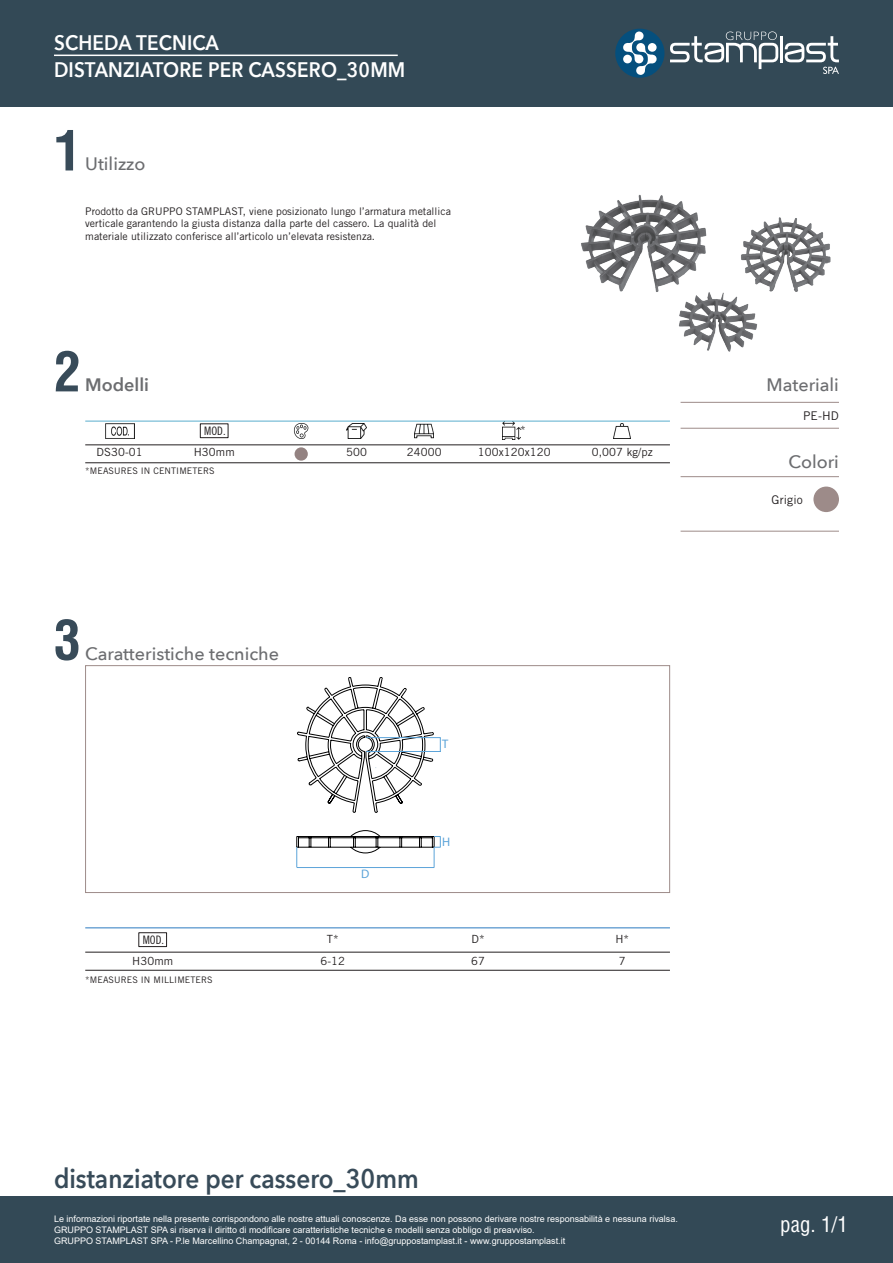
<style>
.page{position:relative;width:893px;height:1263px;background:#fff}
.page>*{position:absolute;margin:0;border:0;box-sizing:border-box;transform-origin:0 0}
.t1{font:700 condensed 54px "Helvetica CE";color:#384b59}
.t2{font:600 27px "Avenir Next";color:#384b59;scale:.9 1}
.t3{font:600 21px "Avenir Next";letter-spacing:.01em;color:#fff;scale:.9 1}
.t4{font:condensed 21px "Helvetica";color:#fff}
.t5{font:500 18px "Avenir Next";color:#6c6d70}
.t6{font:600 18px "Avenir Next";color:#6c6d70}
.t7{font:12.45px "Myriad Pro";color:#5ca4d9}
.Contenuto_Catalogo{font:12px "Trade Gothic LT Std";letter-spacing:.01em;color:#231f20}
.t8{font:11.7px "Trade Gothic LT Std Cn 18";color:#231f20}
.Contenuto_Catalogo-2{font:11.25px "Trade Gothic LT Std";letter-spacing:.01em;color:#231f20}
.t9{font:10.5px/12.6px "Trade Gothic LT Std";color:#231f20}
.t10{font:9px "Arial";color:#fff}
.Contenuto_Catalogo-3{font:9px "Trade Gothic LT Std";letter-spacing:.01em;color:#231f20}
</style>
<div class="page">
<div style="left:0;top:1197px;width:893px;height:66px;background:#334956"></div>
<div style="left:0;top:0;width:893px;height:106px;background:#334956"></div>
<div style="left:615px;top:29px;width:49px;height:49px;background:#054f7d;border-radius:50%"></div>
<hr style="left:780px;top:36px;width:3px;height:26px;background:#fff">
<svg style="left:670px;top:31px;width:108px;height:38px"></svg>
<svg style="left:623px;top:31px;width:34px;height:44px"></svg>
<div style="left:648px;top:43px;width:9px;height:9px;background:#fff;border-radius:50%"></div>
<div style="left:623px;top:55px;width:9px;height:8px;background:#fff;border-radius:50%"></div>
<svg style="left:785px;top:36px;width:54px;height:38px"></svg>
<hr style="left:54px;top:55px;width:344px;height:1px;background:#fff">
<div style="left:85px;top:665px;width:585px;height:228px;border:1px solid #9d8b89"></div>
<div style="left:813px;top:487px;width:26px;height:25px;background:#9d8b89;border-radius:50%"></div>
<hr style="left:681px;top:402px;width:158px;height:1px;background:#9d8b89">
<hr style="left:681px;top:428px;width:158px;height:1px;background:#9d8b89">
<hr style="left:681px;top:476px;width:158px;height:1px;background:#9d8b89">
<hr style="left:681px;top:531px;width:158px;height:1px;background:#9d8b89">
<img style="left:581px;top:194px;width:250px;height:158px">
<img style="left:105px;top:423px;width:29px;height:15px">
<div style="left:200px;top:423px;width:28px;height:15px;border:1px solid #231f20"></div>
<img style="left:294px;top:423px;width:15px;height:15px">
<img style="left:347px;top:423px;width:19px;height:15px">
<img style="left:415px;top:423px;width:19px;height:16px">
<img style="left:503px;top:422px;width:17px;height:17px">
<img style="left:614px;top:423px;width:17px;height:15px">
<div style="left:295px;top:447px;width:13px;height:14px;background:#938281;border-radius:50%"></div>
<hr style="left:85px;top:445px;width:585px;height:1px;background:#231f20">
<hr style="left:85px;top:462px;width:585px;height:1px;background:#231f20">
<hr style="left:85px;top:421px;width:585px;height:1px;background:#5aadcd">
<hr style="left:297px;top:867px;width:137px;height:1px;background:#5ca4d9">
<svg style="left:296px;top:677px;width:145px;height:190px"></svg>
<div style="left:138px;top:932px;width:29px;height:15px;border:1px solid #231f20"></div>
<hr style="left:85px;top:952px;width:585px;height:1px;background:#231f20">
<hr style="left:85px;top:970px;width:585px;height:1px;background:#231f20">
<hr style="left:85px;top:927px;width:585px;height:1px;background:#2b7bc0">
<p class="t3" style="left:54px;top:24px;width:185px">SCHEDA TECNICA</p>
<p class="t3" style="left:54px;top:51px;width:392px">DISTANZIATORE PER CASSERO_30MM</p>
<p class="t1" style="left:54px;top:117px;width:28px">1</p>
<p class="t5" style="left:85px;top:149px;width:62px">Utilizzo</p>
<p class="t9" style="left:85px;top:204px;width:367px">Prodotto da GRUPPO STAMPLAST, viene posizionato lungo l’armatura metallica verticale garantendo la giusta distanza dalla parte del cassero. La qualità del materiale utilizzato conferisce all’articolo un’elevata resistenza.</p>
<p class="t1" style="left:54px;top:338px;width:28px">2</p>
<p class="t6" style="left:85px;top:370px;width:65px">Modelli</p>
<p class="t8" style="left:204px;top:424px;width:23px">MOD.</p>
<p class="Contenuto_Catalogo-2" style="left:520px;top:423px;width:7px">*</p>
<p class="Contenuto_Catalogo-2" style="left:97px;top:446px;width:48px">DS30-01</p>
<p class="Contenuto_Catalogo-2" style="left:194px;top:446px;width:43px">H30mm</p>
<p class="Contenuto_Catalogo-2" style="left:346px;top:446px;width:22px">500</p>
<p class="Contenuto_Catalogo-2" style="left:407px;top:446px;width:36px">24000</p>
<p class="Contenuto_Catalogo-2" style="left:478px;top:446px;width:74px">100x120x120</p>
<p class="Contenuto_Catalogo-2" style="left:592px;top:446px;width:63px">0,007 kg/pz</p>
<p class="Contenuto_Catalogo-3" style="left:85px;top:466px;width:131px">*MEASURES IN CENTIMETERS</p>
<p class="t1" style="left:54px;top:606px;width:28px">3</p>
<p class="t5" style="left:85px;top:638px;width:195px">Caratteristiche tecniche</p>
<p class="t7" style="left:361px;top:866px;width:10px">D</p>
<p class="t7" style="left:442px;top:737px;width:8px">T</p>
<p class="t7" style="left:442px;top:834px;width:10px">H</p>
<p class="t8" style="left:143px;top:933px;width:23px">MOD.</p>
<p class="Contenuto_Catalogo-2" style="left:327px;top:932px;width:13px">T*</p>
<p class="Contenuto_Catalogo-2" style="left:472px;top:932px;width:15px">D*</p>
<p class="Contenuto_Catalogo-2" style="left:615px;top:932px;width:15px">H*</p>
<p class="Contenuto_Catalogo-2" style="left:132px;top:954px;width:43px">H30mm</p>
<p class="Contenuto_Catalogo-2" style="left:320px;top:954px;width:26px">6-12</p>
<p class="Contenuto_Catalogo-2" style="left:471px;top:954px;width:15px">67</p>
<p class="Contenuto_Catalogo-2" style="left:619px;top:954px;width:8px">7</p>
<p class="Contenuto_Catalogo-3" style="left:85px;top:975px;width:129px">*MEASURES IN MILLIMETERS</p>
<p class="t2" style="left:54px;top:1155px;width:407px">distanziatore per cassero_30mm</p>
<p class="t10" style="left:54px;top:1213px;width:625px">Le informazioni riportate nella presente corrispondono alle nostre attuali conoscenze. Da esse non possono derivare nostre responsabilità e nessuna rivalsa.</p>
<p class="t10" style="left:54px;top:1224px;width:482px">GRUPPO STAMPLAST SPA si riserva il diritto di modificare caratteristiche tecniche e modelli senza obbligo di preavviso.</p>
<p class="t10" style="left:54px;top:1235px;width:513px">GRUPPO STAMPLAST SPA - P.le Marcellino Champagnat, 2 - 00144 Roma - info@gruppostamplast.it - www.gruppostamplast.it</p>
<p class="t5" style="left:767px;top:370px;width:74px">Materiali</p>
<p class="Contenuto_Catalogo" style="left:803px;top:408px;width:37px">PE-HD</p>
<p class="t5" style="left:789px;top:446px;width:52px">Colori</p>
<p class="Contenuto_Catalogo" style="left:771px;top:492px;width:33px">Grigio</p>
<p class="t4" style="left:780px;top:1211px;width:69px">pag. 1/1</p>
</div>
